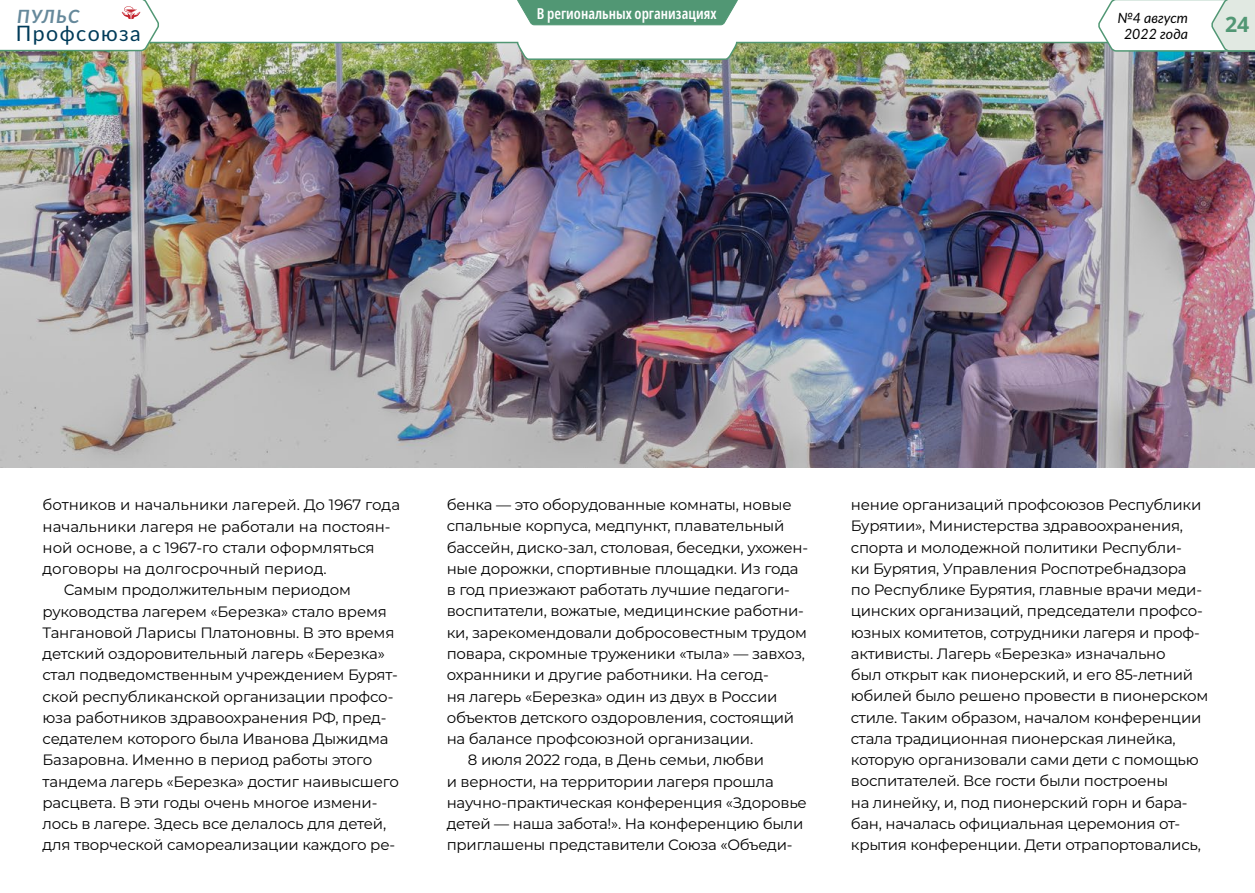
<style>
.page{position:relative;width:1255px;height:893px;background:#fff}
.page>*{position:absolute;margin:0;border:0;box-sizing:border-box;transform-origin:0 0}
.t1{font:21.3px "Lato";letter-spacing:.07em;color:#003b59}
.t2{font:700 21.3px "Noto Sans";color:#519774}
.t3{font:italic 700 18.3px "Lato";letter-spacing:.07em;color:#66899b}
.t4{font:15px/21.3px "Montserrat";letter-spacing:-.015em;color:#000}
.t5{font:600 extra-condensed 15px "Noto Sans";color:#fff}
.t6{font:italic 14.1px/15.3px "Lato";color:#000;text-align:center}
</style>
<div class="page">
<img style="left:0;top:61px;width:1254px;height:407px">
<img style="left:0;top:41px;width:1254px;height:20px">
<svg style="left:1096px;top:0;width:158px;height:52px"></svg>
<svg style="left:517px;top:0;width:221px;height:26px;background:#60a080"></svg>
<svg style="left:0;top:0;width:161px;height:52px"></svg>
<p class="t3" style="left:17px;top:3px;width:64px">ПУЛЬС</p>
<h1 class="t1" style="left:16px;top:18px;width:126px">Профсоюза</h1>
<p class="t5" style="left:537px;top:3px;width:181px">В региональных организациях</p>
<p class="t6" style="left:1117px;top:10px;width:72px">№4 август<br>2022 года</p>
<h1 class="t2" style="left:1225px;top:12px;width:26px">24</h1>
<p class="t4" style="left:43px;top:494px;width:359px">ботников и начальники лагерей. До 1967 года</p>
<p class="t4" style="left:43px;top:515px;width:349px">начальники лагеря не работали на постоян-</p>
<p class="t4" style="left:43px;top:536px;width:333px">ной основе, а с 1967‑го стали оформляться</p>
<p class="t4" style="left:43px;top:558px;width:285px">договоры на долгосрочный период.</p>
<p class="t4" style="left:64px;top:579px;width:288px">Самым продолжительным периодом</p>
<p class="t4" style="left:43px;top:600px;width:346px">руководства лагерем «Березка» стало время</p>
<p class="t4" style="left:43px;top:621px;width:353px">Тангановой Ларисы Платоновны. В это время</p>
<p class="t4" style="left:43px;top:643px;width:344px">детский оздоровительный лагерь «Березка»</p>
<p class="t4" style="left:43px;top:664px;width:357px">стал подведомственным учреждением Бурят-</p>
<p class="t4" style="left:43px;top:685px;width:352px">ской республиканской организации профсо-</p>
<p class="t4" style="left:43px;top:706px;width:345px">юза работников здравоохранения РФ, пред-</p>
<p class="t4" style="left:43px;top:728px;width:347px">седателем которого была Иванова Дыжидма</p>
<p class="t4" style="left:43px;top:749px;width:331px">Базаровна. Именно в период работы этого</p>
<p class="t4" style="left:43px;top:770px;width:358px">тандема лагерь «Березка» достиг наивысшего</p>
<p class="t4" style="left:43px;top:791px;width:336px">расцвета. В эти годы очень многое измени-</p>
<p class="t4" style="left:43px;top:813px;width:345px">лось в лагере. Здесь все делалось для детей,</p>
<p class="t4" style="left:43px;top:834px;width:354px">для творческой самореализации каждого ре-</p>
<p class="t4" style="left:446px;top:494px;width:346px">бенка — это оборудованные комнаты, новые</p>
<p class="t4" style="left:446px;top:515px;width:339px">спальные корпуса, медпункт, плавательный</p>
<p class="t4" style="left:446px;top:536px;width:363px">бассейн, диско-зал, столовая, беседки, ухожен-</p>
<p class="t4" style="left:446px;top:557px;width:353px">ные дорожки, спортивные площадки. Из года</p>
<p class="t4" style="left:446px;top:579px;width:341px">в год приезжают работать лучшие педагоги--</p>
<p class="t4" style="left:446px;top:600px;width:359px">воспитатели, вожатые, медицинские работни-</p>
<p class="t4" style="left:446px;top:621px;width:362px">ки, зарекомендовали добросовестным трудом</p>
<p class="t4" style="left:446px;top:642px;width:360px">повара, скромные труженики «тыла» — завхоз,</p>
<p class="t4" style="left:446px;top:664px;width:324px">охранники и другие работники. На сегод-</p>
<p class="t4" style="left:446px;top:685px;width:332px">ня лагерь «Березка» один из двух в России</p>
<p class="t4" style="left:446px;top:706px;width:349px">объектов детского оздоровления, состоящий</p>
<p class="t4" style="left:446px;top:727px;width:308px">на балансе профсоюзной организации.</p>
<p class="t4" style="left:468px;top:749px;width:297px">8 июля 2022 года, в День семьи, любви</p>
<p class="t4" style="left:446px;top:770px;width:329px">и верности, на территории лагеря прошла</p>
<p class="t4" style="left:446px;top:791px;width:361px">научно--практическая конференция «Здоровье</p>
<p class="t4" style="left:446px;top:812px;width:358px">детей — наша забота!». На конференцию были</p>
<p class="t4" style="left:446px;top:834px;width:347px">приглашены представители Союза «Объеди-</p>
<p class="t4" style="left:850px;top:494px;width:359px">нение организаций профсоюзов Республики Бурятии», Министерства здравоохранения, спорта и молодежной политики Республи-<br>ки Бурятия, Управления Роспотребнадзора по Республике Бурятия, главные врачи меди&shy;цинских организаций, председатели профсо&shy;юзных комитетов, сотрудники лагеря и проф&shy;активисты. Лагерь «Березка» изначально<br>был открыт как пионерский, и его 85‑летний юбилей было решено провести в пионерском стиле. Таким образом, началом конференции стала традиционная пионерская линейка, которую организовали сами дети с помощью воспитателей. Все гости были построены<br>на линейку, и, под пионерский горн и бара&shy;бан, началась официальная церемония от&shy;крытия конференции. Дети отрапортовались,</p>
</div>
